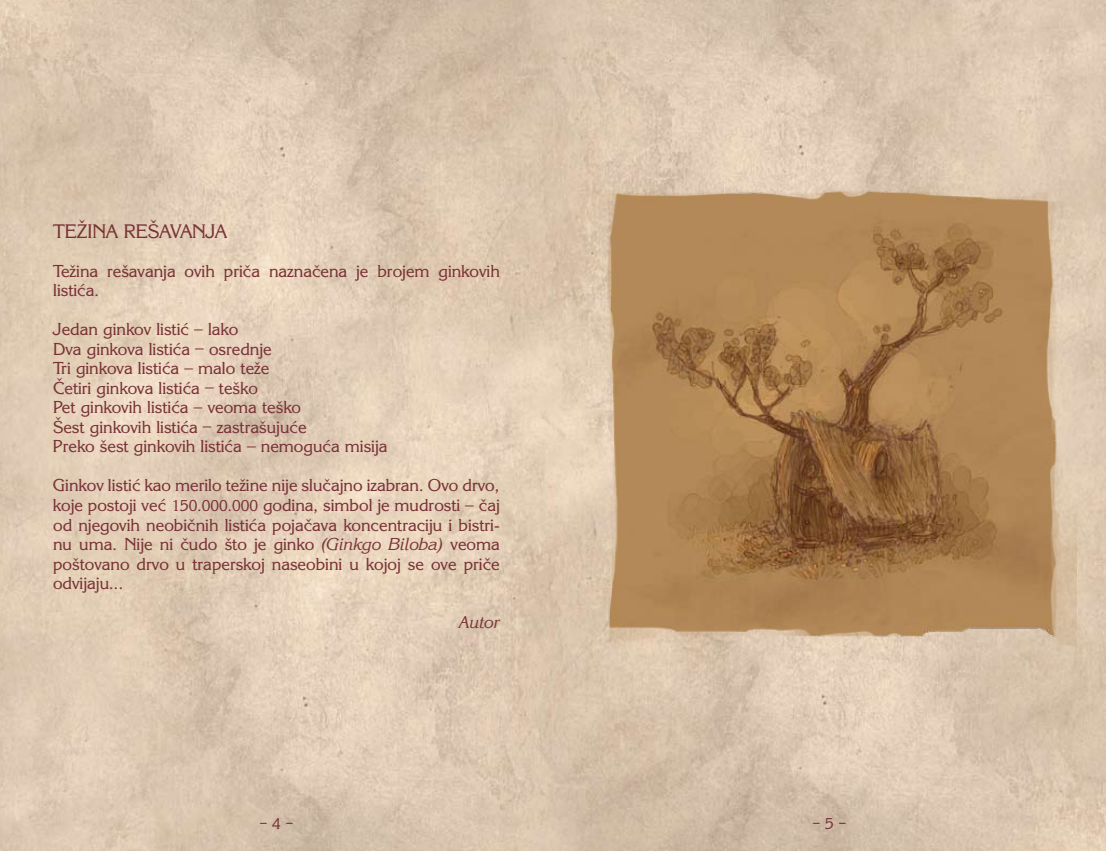
<style>
.page{position:relative;width:1106px;height:851px;background:#fff}
.page>*{position:absolute;margin:0;border:0;box-sizing:border-box;transform-origin:0 0}
.t1{font:19.5px "YU Korina Normal";color:#783236}
.t2{font:17.25px/19.5px "YU Korina Normal";color:#783236}
.t3{font:italic 17.25px "YU Korina";color:#783236}
.t4{font:700 15.75px "Minion Pro";color:#783236}
.s1{font-family:"YU Korinna"}
.s2{font-size:15.75px}
.s3{font-family:"YU Korina";font-style:italic}
.s4{font-family:"YU Korina Normal";font-weight:400}
</style>
<div class="page">
<img style="left:0;top:0;width:1106px;height:850px">
<img style="left:584px;top:168px;width:493px;height:492px">
<p class="t1" style="left:53px;top:219px;width:175px">TE@INA RE[AVANJA</p>
<p class="t2" style="left:53px;top:261px;width:448px">Te`ina re{avanja ovih pri~a nazna~ena je brojem ginkovih listi}a.</p>
<p class="t2" style="left:53px;top:319px;width:336px">Jedan ginkov listi} <span class="s1">–</span> lako<br>Dva ginkova listi}a <span class="s1">–</span> osrednje<br>Tri ginkova listi}a <span class="s1">–</span> malo te`e<br>^etiri ginkova listi}a <span class="s1">–</span> te{ko<br>Pet ginkovih listi}a <span class="s1">–</span> veoma te{ko<br>[est ginkovih listi}a <span class="s1">–</span> zastra{uju}e<br>Preko {est ginkovih listi}a <span class="s1">–</span> nemogu}a misija</p>
<p class="t2" style="left:53px;top:475px;width:448px;text-align:justify">Ginkov listi} kao merilo te`ine nije slu~ajno izabran. Ovo drvo, koje postoji ve} <span class="s2">150.000.000</span> godina, simbol je mudrosti <span class="s1">–</span> ~aj od njegovih neobi~nih listi}a poja~ava koncentraciju i bistri&shy;nu uma. Nije ni ~udo {to je ginko <span class="s3">(Ginkgo Biloba)</span> veoma po{tovano drvo u traperskoj naseobini u kojoj se ove pri~e odvijaju...</p>
<p class="t3" style="left:459px;top:611px;width:42px">Autor</p>
<p class="t4" style="left:259px;top:811px;width:36px">– <span class="s4">4</span> –</p>
<p class="t4" style="left:812px;top:811px;width:36px">– <span class="s4">5</span> –</p>
</div>
